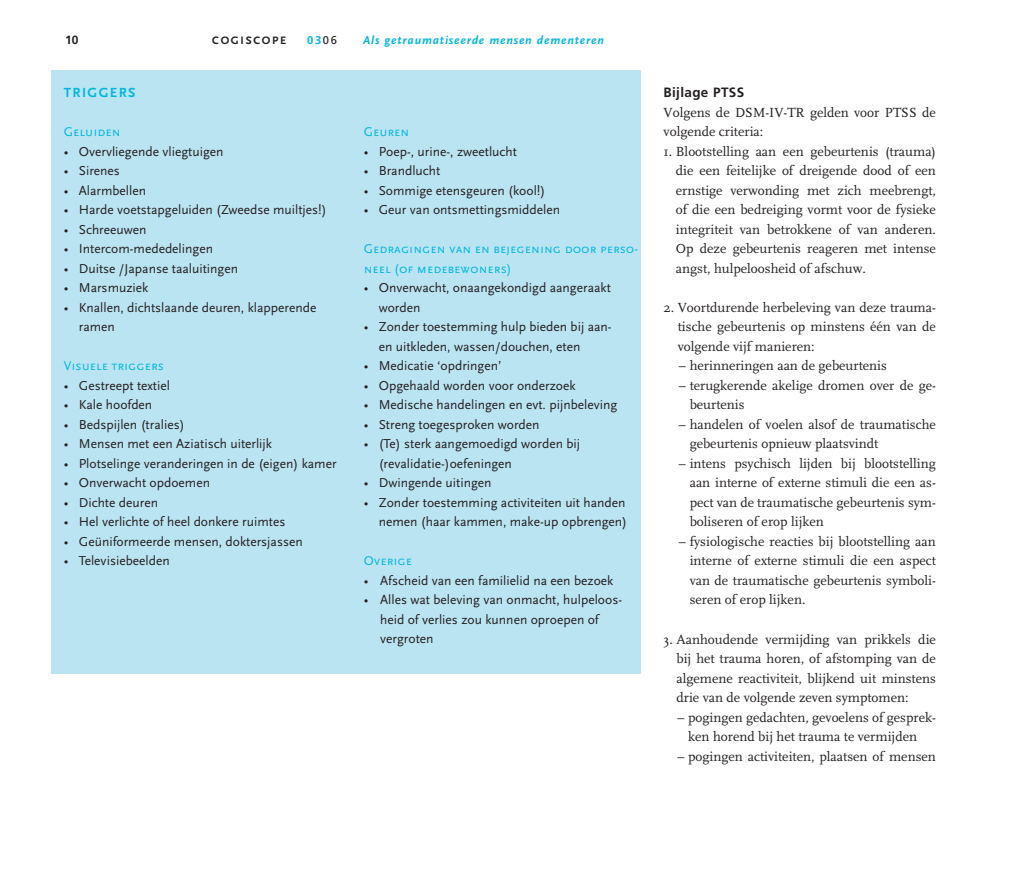
<style>
.page{position:relative;width:1021px;height:872px;background:#fff}
.page>*{position:absolute;margin:0;border:0;box-sizing:border-box;transform-origin:0 0}
.t1{font:13.8px/19.5px "FF Scala";color:#231f20;text-align:justify}
.t2{font:700 13.8px "Scala Sans";letter-spacing:.1em;color:#00b6de}
.t3{font:13.5px/19.5px "Scala Sans";color:#231f20}
.t4{font:700 13.5px "Frutiger LT Std";letter-spacing:.025em;color:#231f20}
.t5{font:13.2px/19.5px "Scala Sans Caps";color:#00b6de}
.t6{font:italic 700 12px "Scala Sans";letter-spacing:.075em;color:#00b6de}
.t7{font:700 12px "Frutiger LT Std";color:#231f20}
.t8{font:700 11.25px "Scala Sans";letter-spacing:.15em;color:#231f20}
.t9{font:700 11.25px "Frutiger LT Std";color:#00b6de}
.s1{font-weight:400;color:#231f20}
</style>
<div class="page">
<div style="left:51px;top:70px;width:590px;height:603px;background:#bbe4f3"></div>
<p class="t7" style="left:65px;top:32px;width:15px">10</p>
<p class="t8" style="left:212px;top:34px;width:75px">COG ISCOPE</p>
<p class="t9" style="left:307px;top:33px;width:32px">03<span class="s1">06</span></p>
<p class="t6" style="left:363px;top:33px;width:242px">Als getraumatiseerde mensen dementeren</p>
<p class="t2" style="left:64px;top:85px;width:64px">TRIGG ERS</p>
<p class="t5" style="left:64px;top:122px;width:58px">Geluiden</p>
<p class="t3" style="left:64px;top:142px;width:161px">• Overvliegende vliegtuigen</p>
<p class="t3" style="left:64px;top:161px;width:58px">• Sirenes</p>
<p class="t3" style="left:64px;top:181px;width:84px">• Alarmbellen</p>
<p class="t3" style="left:64px;top:200px;width:264px">• Harde voetstapgeluiden (Zweedse muiltjes!)</p>
<p class="t3" style="left:64px;top:220px;width:84px">• Schreeuwen</p>
<p class="t3" style="left:64px;top:239px;width:151px">• Intercom-mededelingen</p>
<p class="t3" style="left:64px;top:259px;width:176px">• Duitse /Japanse taaluitingen</p>
<p class="t3" style="left:64px;top:278px;width:86px">• Marsmuziek</p>
<p class="t3" style="left:79px;top:298px;width:239px;text-indent:-15px">• Knallen, dichtslaande deuren, klapperende ramen</p>
<p class="t5" style="left:64px;top:356px;width:102px">Visuele triggers</p>
<p class="t3" style="left:64px;top:376px;width:108px">• Gestreept textiel</p>
<p class="t3" style="left:64px;top:395px;width:90px">• Kale hoofden</p>
<p class="t3" style="left:64px;top:415px;width:122px">• Bedspijlen (tralies)</p>
<p class="t3" style="left:64px;top:434px;width:210px">• Mensen met een Aziatisch uiterlijk</p>
<p class="t3" style="left:64px;top:454px;width:274px">• Plotselinge veranderingen in de (eigen) kamer</p>
<p class="t3" style="left:64px;top:473px;width:148px">• Onverwacht opdoemen</p>
<p class="t3" style="left:64px;top:493px;width:96px">• Dichte deuren</p>
<p class="t3" style="left:64px;top:512px;width:223px">• Hel verlichte of heel donkere ruimtes</p>
<p class="t3" style="left:64px;top:532px;width:240px">• Geüniformeerde mensen, doktersjassen</p>
<p class="t3" style="left:64px;top:551px;width:107px">• Televisiebeelden</p>
<p class="t5" style="left:364px;top:122px;width:47px">Geuren</p>
<p class="t3" style="left:364px;top:142px;width:155px">• Poep-, urine-, zweetlucht</p>
<p class="t3" style="left:364px;top:161px;width:78px">• Brandlucht</p>
<p class="t3" style="left:364px;top:181px;width:183px">• Sommige etensgeuren (kool!)</p>
<p class="t3" style="left:364px;top:200px;width:198px">• Geur van ontsmettingsmiddelen</p>
<p class="t5" style="left:364px;top:239px;width:276px">Gedragingen van en bejegening door perso&shy;neel (of medebewoners)</p>
<p class="t3" style="left:379px;top:278px;width:234px;text-indent:-15px">• Onverwacht, onaangekondigd aangeraakt worden</p>
<p class="t3" style="left:379px;top:317px;width:234px;text-indent:-15px">• Zonder toestemming hulp bieden bij aan&shy;en uitkleden, wassen/douchen, eten</p>
<p class="t3" style="left:364px;top:356px;width:139px">• Medicatie ‘opdringen’</p>
<p class="t3" style="left:364px;top:376px;width:213px">• Opgehaald worden voor onderzoek</p>
<p class="t3" style="left:364px;top:395px;width:255px">• Medische handelingen en evt. pijnbeleving</p>
<p class="t3" style="left:364px;top:415px;width:177px">• Streng toegesproken worden</p>
<p class="t3" style="left:379px;top:434px;width:203px;text-indent:-15px">• (Te) sterk aangemoedigd worden bij (revalidatie-)oefeningen</p>
<p class="t3" style="left:364px;top:473px;width:129px">• Dwingende uitingen</p>
<p class="t3" style="left:364px;top:493px;width:265px;text-align:right">• Zonder toestemming activiteiten uit handen nemen (haar kammen, make-up opbrengen)</p>
<p class="t5" style="left:364px;top:551px;width:50px">Overige</p>
<p class="t3" style="left:364px;top:571px;width:251px">• Afscheid van een familielid na een bezoek</p>
<p class="t3" style="left:380px;top:590px;width:243px;text-indent:-16px">• Alles wat beleving van onmacht, hulpeloos&shy;heid of verlies zou kunnen oproepen of vergroten</p>
<p class="t4" style="left:663px;top:85px;width:82px">Bijlage PTSS</p>
<p class="t1" style="left:663px;top:103px;width:274px">Volgens de DSM-IV-TR gelden voor PTSS de volgende criteria:</p>
<p class="t1" style="left:676px;top:142px;width:261px;text-indent:-12px">1. Blootstelling aan een gebeurtenis (trauma) die een feitelijke of dreigende dood of een ernstige verwonding met zich meebrengt, of die een bedreiging vormt voor de fysieke integriteit van betrokkene of van anderen.<br>Op deze gebeurtenis reageren met intense angst, hulpeloosheid of afschuw.</p>
<p class="t1" style="left:677px;top:298px;width:259px;text-indent:-14px">2. Voortdurende herbeleving van deze trauma&shy;tische gebeurtenis op minstens één van de volgende vijf manieren:</p>
<p class="t1" style="left:678px;top:356px;width:210px">– herinneringen aan de gebeurtenis</p>
<p class="t1" style="left:689px;top:376px;width:248px;text-indent:-11px">– terugkerende akelige dromen over de ge&shy;beurtenis</p>
<p class="t1" style="left:689px;top:415px;width:248px;text-indent:-11px">– handelen of voelen alsof de traumatische gebeurtenis opnieuw plaatsvindt</p>
<p class="t1" style="left:689px;top:454px;width:248px;text-indent:-11px">– intens psychisch lijden bij blootstelling aan interne of externe stimuli die een as&shy;pect van de traumatische gebeurtenis sym&shy;boliseren of erop lijken</p>
<p class="t1" style="left:689px;top:532px;width:248px;text-indent:-11px">– fysiologische reacties bij blootstelling aan interne of externe stimuli die een aspect van de traumatische gebeurtenis symboli&shy;seren of erop lijken.</p>
<p class="t1" style="left:676px;top:629px;width:261px;text-indent:-13px">3. Aanhoudende vermijding van prikkels die bij het trauma horen, of afstomping van de algemene reactiviteit, blijkend uit minstens drie van de volgende zeven symptomen:</p>
<p class="t1" style="left:677px;top:707px;width:260px;text-align:center">– pogingen gedachten, gevoelens of gesprek&shy;ken horend bij het trauma te vermijden</p>
<p class="t1" style="left:677px;top:746px;width:260px">– pogingen activiteiten, plaatsen of mensen</p>
</div>
